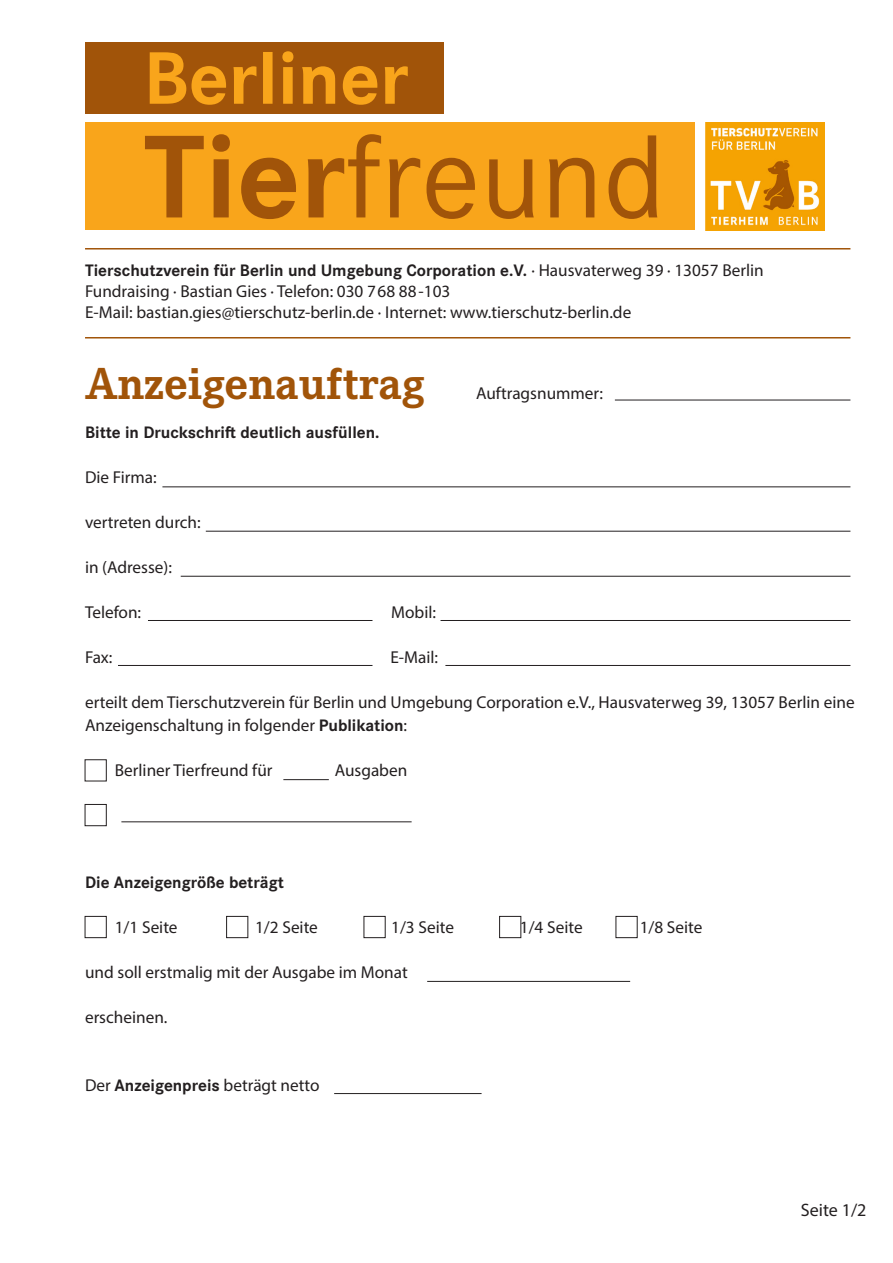
<style>
.page{position:relative;width:893px;height:1263px;background:#fff}
.page>*{position:absolute;margin:0;border:0;box-sizing:border-box;transform-origin:0 0}
.t1{font:700 46.5px "Corporate E";color:#a15409}
.t2{font:18px "Myriad Pro";color:#231f20}
.t3{font:17.25px/22.5px "Myriad Pro";color:#231f20}
.t4{font:700 17.25px "Corporate S Pro";color:#231f20}
.s1{font-family:"Myriad Pro";font-weight:400}
.s2{font-family:"Corporate S Pro";font-weight:700}
</style>
<div class="page">
<hr style="left:85px;top:248px;width:765px;height:1px;background:#a15409">
<hr style="left:85px;top:337px;width:765px;height:1px;background:#a15409">
<img style="left:706px;top:123px;width:118px;height:107px">
<div style="left:85px;top:123px;width:610px;height:107px;background:#f9a51b"></div>
<div style="left:85px;top:43px;width:359px;height:71px;background:#a15409"></div>
<svg style="left:150px;top:51px;width:258px;height:54px"></svg>
<svg style="left:145px;top:134px;width:512px;height:85px"></svg>
<hr style="left:615px;top:400px;width:235px;height:1px;background:#231f20">
<div style="left:85px;top:759px;width:22px;height:22px;border:1px solid #231f20"></div>
<div style="left:85px;top:804px;width:22px;height:22px;border:1px solid #231f20"></div>
<div style="left:85px;top:916px;width:22px;height:22px;border:1px solid #231f20"></div>
<div style="left:226px;top:916px;width:22px;height:22px;border:1px solid #231f20"></div>
<div style="left:364px;top:916px;width:22px;height:22px;border:1px solid #231f20"></div>
<div style="left:499px;top:916px;width:22px;height:22px;border:1px solid #231f20"></div>
<hr style="left:427px;top:981px;width:203px;height:1px;background:#231f20">
<hr style="left:121px;top:821px;width:291px;height:1px;background:#231f20">
<hr style="left:283px;top:779px;width:46px;height:1px;background:#231f20">
<hr style="left:118px;top:665px;width:254px;height:1px;background:#231f20">
<hr style="left:148px;top:620px;width:224px;height:1px;background:#231f20">
<hr style="left:181px;top:576px;width:669px;height:1px;background:#231f20">
<hr style="left:206px;top:531px;width:644px;height:1px;background:#231f20">
<hr style="left:162px;top:486px;width:688px;height:1px;background:#231f20">
<hr style="left:445px;top:665px;width:405px;height:1px;background:#231f20">
<hr style="left:441px;top:620px;width:409px;height:1px;background:#231f20">
<hr style="left:334px;top:1093px;width:148px;height:1px;background:#231f20">
<div style="left:616px;top:916px;width:22px;height:22px;border:1px solid #231f20"></div>
<p class="t4" style="left:85px;top:257px;width:680px">Tierschutzverein für Berlin und Umgebung Corporation e.V. <span class="s1">· Hausvaterweg 39 · 13057 Berlin</span></p>
<p class="t3" style="left:85px;top:280px;width:367px">Fundraising · Bastian Gies · Telefon: 030 7 68 88-103</p>
<p class="t3" style="left:85px;top:300px;width:548px">E-Mail: bastian.gies@tierschutz-berlin.de · Internet: www.tierschutz-berlin.de</p>
<p class="t1" style="left:85px;top:353px;width:341px">Anzeigenauftrag</p>
<p class="t4" style="left:85px;top:419px;width:296px">Bitte in Druckschrift deutlich ausfüllen.</p>
<p class="t3" style="left:85px;top:466px;width:73px">Die Firma:</p>
<p class="t3" style="left:85px;top:511px;width:117px">vertreten durch:</p>
<p class="t3" style="left:85px;top:556px;width:88px">in (Adresse):</p>
<p class="t3" style="left:85px;top:601px;width:58px">Telefon:</p>
<p class="t3" style="left:391px;top:601px;width:46px">Mobil:</p>
<p class="t3" style="left:85px;top:646px;width:29px">Fax:</p>
<p class="t3" style="left:390px;top:646px;width:49px">E-Mail:</p>
<p class="t3" style="left:85px;top:691px;width:771px">erteilt dem Tierschutzverein für Berlin und Umgebung Corporation e.V., Hausvaterweg 39, 13057 Berlin eine<br>Anzeigenschaltung in folgender <span class="s2">Publikation</span>:</p>
<p class="t3" style="left:115px;top:758px;width:159px">Berliner Tierfreund für</p>
<p class="t3" style="left:335px;top:758px;width:74px">Ausgaben</p>
<p class="t3" style="left:476px;top:382px;width:128px">Auftragsnummer:</p>
<p class="t4" style="left:85px;top:869px;width:200px">Die Anzeigengröße beträgt</p>
<p class="t3" style="left:115px;top:916px;width:64px">1/1 Seite</p>
<p class="t3" style="left:255px;top:916px;width:64px">1/2 Seite</p>
<p class="t3" style="left:391px;top:916px;width:64px">1/3 Seite</p>
<p class="t3" style="left:520px;top:916px;width:64px">1/4 Seite</p>
<p class="t3" style="left:640px;top:916px;width:64px">1/8 Seite</p>
<p class="t3" style="left:85px;top:961px;width:324px">und soll erstmalig mit der Ausgabe im Monat</p>
<p class="t3" style="left:85px;top:1006px;width:84px">erscheinen.</p>
<p class="t3" style="left:85px;top:1073px;width:236px">Der <span class="s2">Anzeigenpreis</span> beträgt netto</p>
<p class="t2" style="left:801px;top:1199px;width:67px">Seite 1/2</p>
</div>
